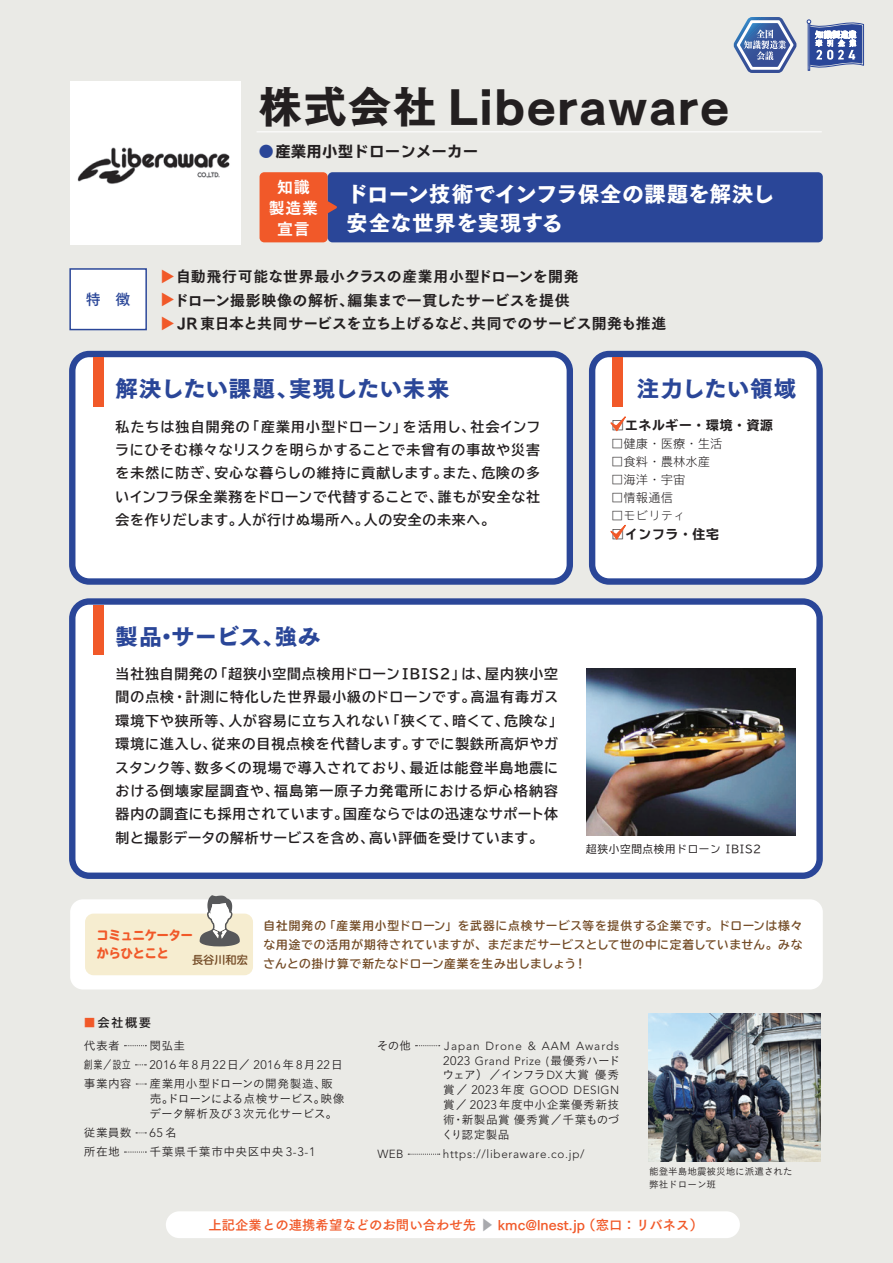
<style>
.page{position:relative;width:893px;height:1263px;background:#eaeae6}
.page>*{position:absolute;margin:0;border:0;box-sizing:border-box;transform-origin:0 0}
.t1{font:43.05px "Tsuku Go Pro H";letter-spacing:.04em;color:#231f20}
.t2{font:22.35px "Tsuku Go Pro H";letter-spacing:.03em;color:#2a4698}
.t3{font:21.3px/28.2px "Tsuku Go Pro H";letter-spacing:.02em;color:#fff}
.t4{font:15.9px/20.7px "Tsuku Go Pro E";letter-spacing:.05em;color:#fff;text-align:center}
.t5{font:14.85px "Tsuku Go Pro E";letter-spacing:.02em;color:#231f20}
.t6{font:14.85px "Tsuku Go Pro E";color:#231f20}
.t7{font:700 expanded 14.85px "TBUD Go Std";letter-spacing:.05em;color:#231f20}
.t8{font:14.85px "Tsuku Go Pro E";color:#f15929}
.t9{font:14.85px "Tsuku Go Pro B";color:#2a4698}
.t10{font:700 13.8px/23.4px "TBUD Go Std";letter-spacing:.065em;color:#231f20;text-align:justify}
.t11{font:13.35px "Tsuku Go Pro B";color:#f15929}
.t12{font:700 expanded 12.75px "TBUD Go Std";letter-spacing:.06em;color:#231f20}
.t13{font:800 12.75px/17.9px "TBUDR Go Std";color:#f15929;scale:.94 1}
.t14{font:300 12.3px "Avenir LT Pro";letter-spacing:.04em;color:#231f20}
.t15{font:700 11.7px/19.2px "TBUDR Go Std";letter-spacing:.06em;color:#744c27}
.t16{font:11.7px/14.9px "Koburina Go Std W3";letter-spacing:.03em;color:#231f20;text-align:justify}
.t17{font:11.7px/14.9px "Koburina Go Std W3";letter-spacing:.005em;color:#231f20}
.t18{font:300 11.7px/14.9px "Avenir LT Pro";letter-spacing:.08em;color:#231f20}
.t19{font:300 11.7px "TBUD Go Std Super";letter-spacing:.06em;color:#231f20}
.t20{font:300 11.7px "Avenir LT Pro";letter-spacing:.06em;color:#231f20}
.t21{font:700 11.7px "TBUDR Go Std";letter-spacing:.03em;color:#744c27}
.t22{font:300 11.7px "Avenir LT Pro";letter-spacing:.04em;color:#231f20}
.t23{font:11.7px "Koburina Go Std W3";letter-spacing:.06em;color:#231f20}
.t24{font:11.7px "Koburina Go Std W3";letter-spacing:-.055em;color:#231f20}
.t25{font:11.7px "Koburina Go Std W3";letter-spacing:.03em;color:#231f20;scale:.78 1}
.t26{font:700 11.7px "TBUD Go Std";color:#231f20}
.t27{font:700 11.1px "TBUDR Go Std";color:#744c27}
.t28{font:10.65px "TBUD Go Std";letter-spacing:.06em;color:#231f20}
.t29{font:9.6px/12.5px "Koburina Go Std W3";color:#231f20}
.s1{color:#2a4698}
.s2{font-family:"TBUD Go Std Super";font-weight:300;font-stretch:normal}
.s3{color:#f15929}
.s4{font-family:"Koburina Go Std W3";font-weight:400;font-size:11.7px}
.s5{font-family:"Avenir LT Pro";font-weight:300;font-size:12.3px}
.s6{font-family:"Avenir LT Pro";font-weight:300}
.s7{font-size:12.3px}
.s8{font-family:"Koburina Go Std W3";font-weight:400}
.s9{color:#a8a9ad}
</style>
<div class="page">
<img style="left:648px;top:1014px;width:172px;height:147px">
<div style="left:72px;top:354px;width:498px;height:227px;background:#fff;border-radius:17px"></div>
<div style="left:69px;top:351px;width:504px;height:234px;border:6px solid #2a4698;border-radius:17px"></div>
<div style="left:94px;top:357px;width:10px;height:50px;background:#f15929"></div>
<div style="left:592px;top:354px;width:228px;height:227px;background:#fff;border-radius:17px"></div>
<div style="left:589px;top:351px;width:234px;height:234px;border:6px solid #2a4698;border-radius:17px"></div>
<div style="left:612px;top:357px;width:11px;height:50px;background:#f15929"></div>
<div style="left:260px;top:172px;width:68px;height:70px;background:#f15929;border-radius:5px"></div>
<div style="left:328px;top:172px;width:495px;height:70px;background:#2a4698;border-radius:5px"></div>
<svg style="left:327px;top:199px;width:10px;height:17px"></svg>
<div style="left:70px;top:81px;width:170px;height:163px;background:#fff"></div>
<img style="left:77px;top:147px;width:153px;height:37px">
<hr style="left:257px;top:131px;width:565px;height:1px;background:#fff">
<div style="left:70px;top:269px;width:76px;height:61px;background:#fff"></div>
<div style="left:69px;top:268px;width:78px;height:62px;border:1px solid #2a4698"></div>
<div style="left:72px;top:601px;width:748px;height:275px;background:#fff;border-radius:17px"></div>
<div style="left:69px;top:598px;width:754px;height:281px;border:6px solid #2a4698;border-radius:17px"></div>
<div style="left:94px;top:605px;width:10px;height:49px;background:#f15929"></div>
<svg style="left:610px;top:416px;width:16px;height:16px"></svg>
<svg style="left:610px;top:524px;width:16px;height:16px"></svg>
<svg style="left:124px;top:1045px;width:22px;height:1px"></svg>
<svg style="left:124px;top:1152px;width:22px;height:1px"></svg>
<svg style="left:416px;top:1045px;width:24px;height:1px"></svg>
<svg style="left:408px;top:1154px;width:32px;height:1px"></svg>
<img style="left:586px;top:668px;width:210px;height:167px">
<div style="left:70px;top:899px;width:753px;height:90px;background:#fff;border-radius:13px"></div>
<div style="left:85px;top:913px;width:168px;height:62px;background:#f6edd0;border-radius:9px"></div>
<svg style="left:200px;top:895px;width:40px;height:51px"></svg>
<svg style="left:733px;top:17px;width:64px;height:56px"></svg>
<svg style="left:807px;top:19px;width:57px;height:52px"></svg>
<div style="left:166px;top:1211px;width:574px;height:27px;background:#fff;border-radius:13px"></div>
<p class="t9" style="left:86px;top:286px;width:46px">特　徴</p>
<h1 class="t1" style="left:259px;top:83px;width:472px">株式会社 Liberaware</h1>
<p class="t7" style="left:259px;top:143px;width:221px"><span class="s1">●</span>産業用小型ドローンメーカー</p>
<p class="t4" style="left:269px;top:175px;width:51px">知識製造業宣言</p>
<h3 class="t3" style="left:347px;top:181px;width:429px">ドローン技術でインフラ保全の課題を解決し安全な世界を実現する</h3>
<p class="t8" style="left:181px;top:269px;width:16px;rotate:90deg">▲</p>
<p class="t5" style="left:176px;top:263px;width:404px">自動飛行可能な世界最小クラスの産業用小型ドローンを開発</p>
<p class="t8" style="left:181px;top:292px;width:16px;rotate:90deg">▲</p>
<p class="t5" style="left:174px;top:287px;width:397px">ドローン撮影映像の解析、編集まで一貫したサービスを提供</p>
<p class="t8" style="left:181px;top:316px;width:16px;rotate:90deg">▲</p>
<p class="t6" style="left:177px;top:310px;width:491px">JR 東日本と共同サービスを立ち上げるなど、共同でのサービス開発も推進</p>
<h2 class="t2" style="left:116px;top:376px;width:335px">解決したい課題、実現したい未来</h2>
<h2 class="t2" style="left:637px;top:376px;width:161px">注力したい領域</h2>
<p class="t10" style="left:115px;top:415px;width:427px">私たちは独自開発の「産業用小型ドローン」を活用し、社会インフラにひそむ様々なリスクを明らかすることで未曾有の事故や災害を未然に防ぎ、安心な暮らしの維持に貢献します。また、危険の多いインフラ保全業務をドローンで代替することで、誰もが安全な社会を作りだします。人が行けぬ場所へ。人の安全の未来へ。</p>
<p class="t12" style="left:611px;top:418px;width:163px"><span class="s2">□</span>エネルギー・環境・資源</p>
<p class="t19" style="left:611px;top:434px;width:112px">□健康・医療・生活</p>
<p class="t19" style="left:611px;top:452px;width:100px">□食料・農林水産</p>
<p class="t19" style="left:611px;top:470px;width:75px">□海洋・宇宙</p>
<p class="t19" style="left:611px;top:488px;width:63px">□情報通信</p>
<p class="t19" style="left:611px;top:506px;width:75px">□モビリティ</p>
<p class="t12" style="left:611px;top:527px;width:109px"><span class="s2">□</span>インフラ・住宅</p>
<h2 class="t2" style="left:116px;top:624px;width:206px">製品・サービス、強み</h2>
<p class="t10" style="left:115px;top:662px;width:449px;text-align:left">当社独自開発の「超狭小空間点検用ドローンIBIS2」は、屋内狭小空間の点検・計測に特化した世界最小級のドローンです。高温有毒ガス環境下や狭所等、人が容易に立ち入れない「狭くて、暗くて、危険な」環境に進入し、従来の目視点検を代替します。すでに製鉄所高炉やガスタンク等、数多くの現場で導入されており、最近は能登半島地震における倒壊家屋調査や、福島第一原子力発電所における炉心格納容器内の調査にも採用されています。国産ならではの迅速なサポート体制と撮影データの解析サービスを含め、高い評価を受けています。</p>
<p class="t28" style="left:586px;top:840px;width:177px">超狭小空間点検用ドローン IBIS2</p>
<p class="t13" style="left:97px;top:927px;width:104px">コミュニケーターからひとこと</p>
<p class="t15" style="left:264px;top:916px;width:540px">自社開発の「産業用小型ドローン」を武器に点検サービス等を提供する企業です。ドローンは様々な用途での活用が期待されていますが、まだまだサービスとして世の中に定着していません。みな</p>
<p class="t27" style="left:192px;top:951px;width:57px">長谷川和宏</p>
<p class="t21" style="left:264px;top:954px;width:324px">さんとの掛け算で新たなドローン産業を生み出しましょう！</p>
<p class="t26" style="left:84px;top:1013px;width:68px"><span class="s3">■</span>会社概要</p>
<p class="t16" style="left:84px;top:1038px;width:38px">代表者</p>
<p class="t16" style="left:149px;top:1038px;width:37px">閔弘圭</p>
<p class="t25" style="left:84px;top:1055px;width:62px">創業／設立</p>
<p class="t14" style="left:149px;top:1057px;width:195px">2016<span class="s4">年</span>8<span class="s4">月</span>22<span class="s4">日／</span> 2016<span class="s4">年</span>8<span class="s4">月</span>22<span class="s4">日</span></p>
<p class="t16" style="left:84px;top:1076px;width:49px">事業内容</p>
<p class="t17" style="left:149px;top:1076px;width:197px">産業用小型ドローンの開発製造、販売。ドローンによる点検サービス。映像データ解析及び <span class="s5">3</span> 次元化サービス。</p>
<p class="t16" style="left:84px;top:1125px;width:49px">従業員数</p>
<p class="t14" style="left:149px;top:1125px;width:29px">65<span class="s4">名</span></p>
<p class="t16" style="left:84px;top:1144px;width:38px">所在地</p>
<p class="t23" style="left:149px;top:1143px;width:168px">千葉県千葉市中央区中央 <span class="s5">3</span><span class="s6">-</span><span class="s5">3</span><span class="s6">-</span><span class="s5">1</span></p>
<p class="t16" style="left:377px;top:1038px;width:36px">その他</p>
<p class="t18" style="left:443px;top:1038px;width:178px">Japan Drone &amp; AAM Awards<br><span class="s7">2023</span> Grand Prize (<span class="s8">最優秀ハード</span></p>
<p class="t24" style="left:442px;top:1066px;width:178px">ウェア）／インフラ<span class="s6">DX</span>大賞優秀</p>
<p class="t22" style="left:443px;top:1083px;width:177px"><span class="s8">賞／</span> <span class="s7">2023</span><span class="s8">年度</span> GOOD DESIGN</p>
<p class="t16" style="left:442px;top:1097px;width:179px">賞／ <span class="s5">2023</span>年度中小企業優秀新技術・新製品賞優秀賞／千葉ものづくり認定製品</p>
<p class="t20" style="left:377px;top:1147px;width:28px">WEB</p>
<p class="t20" style="left:443px;top:1147px;width:143px">https://liberaware.co.jp/</p>
<p class="t29" style="left:649px;top:1165px;width:145px">能登半島地震被災地に派遣された弊社ドローン班</p>
<p class="t11" style="left:208px;top:1213px;width:496px">上記企業との連携希望などのお問い合わせ先 <span class="s9">▶</span> kmc@lnest.jp （窓口：リバネス）</p>
</div>
